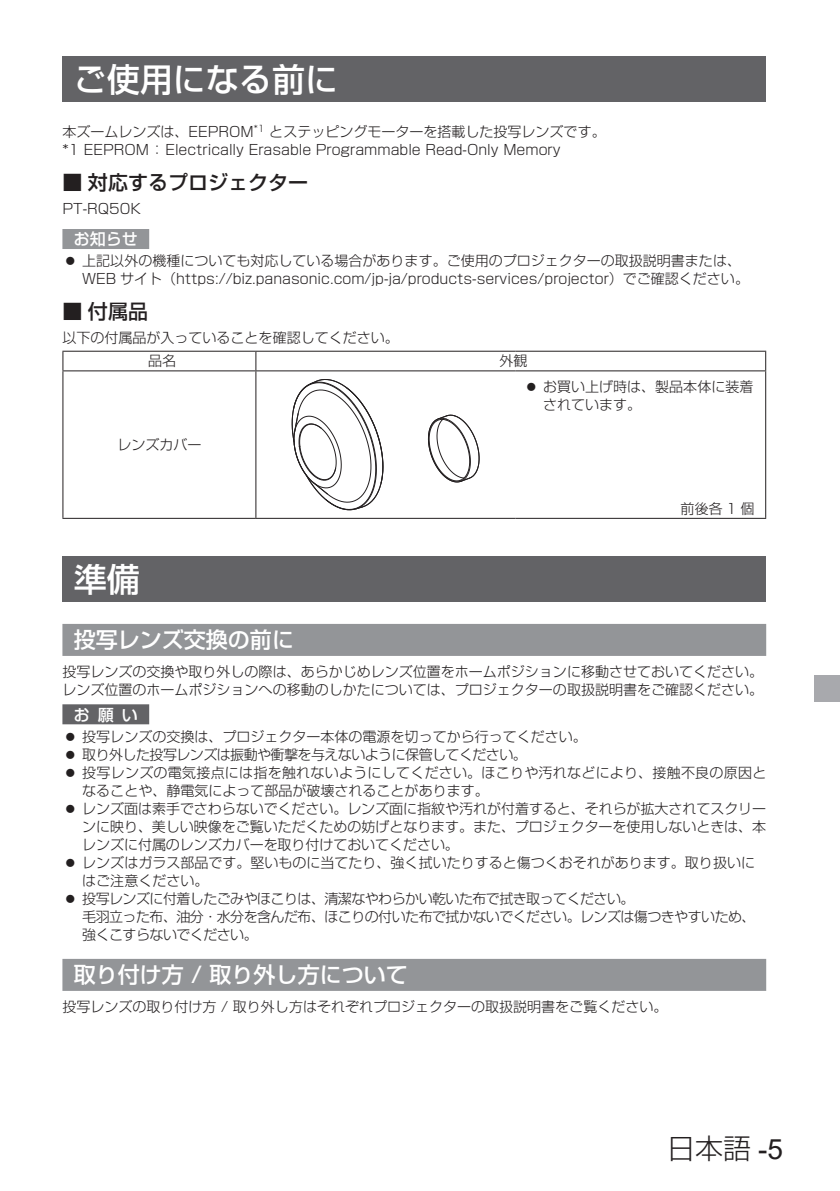
<style>
.page{position:relative;width:840px;height:1191px;background:#fff}
.page>*{position:absolute;margin:0;border:0;box-sizing:border-box;transform-origin:0 0}
.t1{font:500 33px "Shin Go Pro";color:#fff}
.t2{font:300 28px "Shin Go Pro";color:#231f20}
.t3{font:500 22px "Shin Go Pro";color:#fff}
.t4{font:500 20px "Shin Go Pro";color:#231f20}
.t5{font:500 16px "Shin Go Pro";color:#fff}
.t6{font:300 14px/18px "Shin Go Pro";color:#231f20}
.s1{font-family:"Arial";font-weight:400}
</style>
<div class="page">
<div style="left:813px;top:674px;width:26px;height:27px;background:#a8a9ad"></div>
<div style="left:62px;top:229px;width:87px;height:20px;background:#939598"></div>
<svg style="left:62px;top:352px;width:1px;height:18px"></svg>
<hr style="left:62px;top:351px;width:194px;height:1px;background:#231f20">
<svg style="left:255px;top:352px;width:1px;height:18px"></svg>
<hr style="left:256px;top:351px;width:259px;height:1px;background:#231f20">
<hr style="left:515px;top:351px;width:250px;height:1px;background:#231f20">
<hr style="left:62px;top:371px;width:1px;height:147px;background:#231f20">
<hr style="left:62px;top:370px;width:194px;height:1px;background:#231f20">
<hr style="left:62px;top:518px;width:194px;height:1px;background:#231f20">
<hr style="left:255px;top:371px;width:1px;height:147px;background:#231f20">
<hr style="left:256px;top:370px;width:259px;height:1px;background:#231f20">
<hr style="left:256px;top:518px;width:259px;height:1px;background:#231f20">
<hr style="left:764px;top:371px;width:1px;height:147px;background:#231f20">
<hr style="left:515px;top:370px;width:250px;height:1px;background:#231f20">
<hr style="left:515px;top:518px;width:250px;height:1px;background:#231f20">
<svg style="left:291px;top:379px;width:188px;height:131px"></svg>
<div style="left:62px;top:57px;width:703px;height:45px;background:#636366"></div>
<div style="left:62px;top:624px;width:703px;height:32px;background:#939598"></div>
<div style="left:62px;top:704px;width:87px;height:20px;background:#636366"></div>
<div style="left:62px;top:959px;width:703px;height:32px;background:#939598"></div>
<div style="left:62px;top:556px;width:703px;height:46px;background:#636366"></div>
<p class="t1" style="left:74px;top:52px;width:265px">ご使用になる前に</p>
<p class="t6" style="left:62px;top:121px;width:544px">本ズームレンズは、EEPROM<sup>*1</sup>.とステッピングモーターを搭載した投写レンズです。*1.EEPROM.：.Electrically.Erasable.Programmable.Read-Only.Memory</p>
<p class="t4" style="left:62px;top:166px;width:247px">■ 対応するプロジェクター</p>
<p class="t6" style="left:62px;top:198px;width:80px">PT-RQ50K</p>
<p class="t5" style="left:74px;top:226px;width:65px">お知らせ</p>
<p class="t6" style="left:82px;top:250px;width:667px">上記以外の機種についても対応している場合があります。ご使用のプロジェクターの取扱説明書または、<br>WEB サイト（https://biz.panasonic.com/jp-ja/products-services/projector）でご確認ください。</p>
<p class="t4" style="left:62px;top:295px;width:87px">■ 付属品</p>
<p class="t6" style="left:148px;top:325px;width:252px;line-height:23px;text-indent:-86px">以下の付属品が入っていることを確認してください。品名</p>
<p class="t6" style="left:499px;top:350px;width:29px">外観</p>
<p class="t6" style="left:117px;top:434px;width:85px">レンズカバー</p>
<p class="t1" style="left:74px;top:552px;width:67px">準備</p>
<p class="t6" style="left:543px;top:376px;width:211px">お買い上げ時は、製品本体に装着されています。</p>
<p class="t6" style="left:680px;top:498px;width:75px">前後各 1 個</p>
<p class="t3" style="left:74px;top:621px;width:221px">投写レンズ交換の前に</p>
<p class="t6" style="left:62px;top:661px;width:701px">投写レンズの交換や取り外しの際は、あらかじめレンズ位置をホームポジションに移動させておいてください。レンズ位置のホームポジションへの移動のしかたについては、プロジェクターの取扱説明書をご確認ください。</p>
<p class="t5" style="left:74px;top:701px;width:65px">お願い</p>
<p class="t6" style="left:82px;top:725px;width:685px">投写レンズの交換は、プロジェクター本体の電源を切ってから行ってください。<br>取り外した投写レンズは振動や衝撃を与えないように保管してください。<br>投写レンズの電気接点には指を触れないようにしてください。ほこりや汚れなどにより、接触不良の原因となることや、静電気によって部品が破壊されることがあります。<br>レンズ面は素手でさわらないでください。レンズ面に指紋や汚れが付着すると、それらが拡大されてスクリーンに映り、美しい映像をご覧いただくための妨げとなります。また、プロジェクターを使用しないときは、本レンズに付属のレンズカバーを取り付けておいてください。<br>レンズはガラス部品です。堅いものに当てたり、強く拭いたりすると傷つくおそれがあります。取り扱いにはご注意ください。<br>投写レンズに付着したごみやほこりは、清潔なやわらかい乾いた布で拭き取ってください。<br>毛羽立った布、油分・水分を含んだ布、ほこりの付いた布で拭かないでください。レンズは傷つきやすいため、強くこすらないでください。</p>
<p class="t3" style="left:74px;top:956px;width:335px">取り付け方./.取り外し方について</p>
<p class="t6" style="left:62px;top:996px;width:606px">投写レンズの取り付け方./.取り外し方はそれぞれプロジェクターの取扱説明書をご覧ください。</p>
<p class="t2" style="left:666px;top:1125px;width:117px">日本語 <span class="s1">-5</span></p>
</div>
